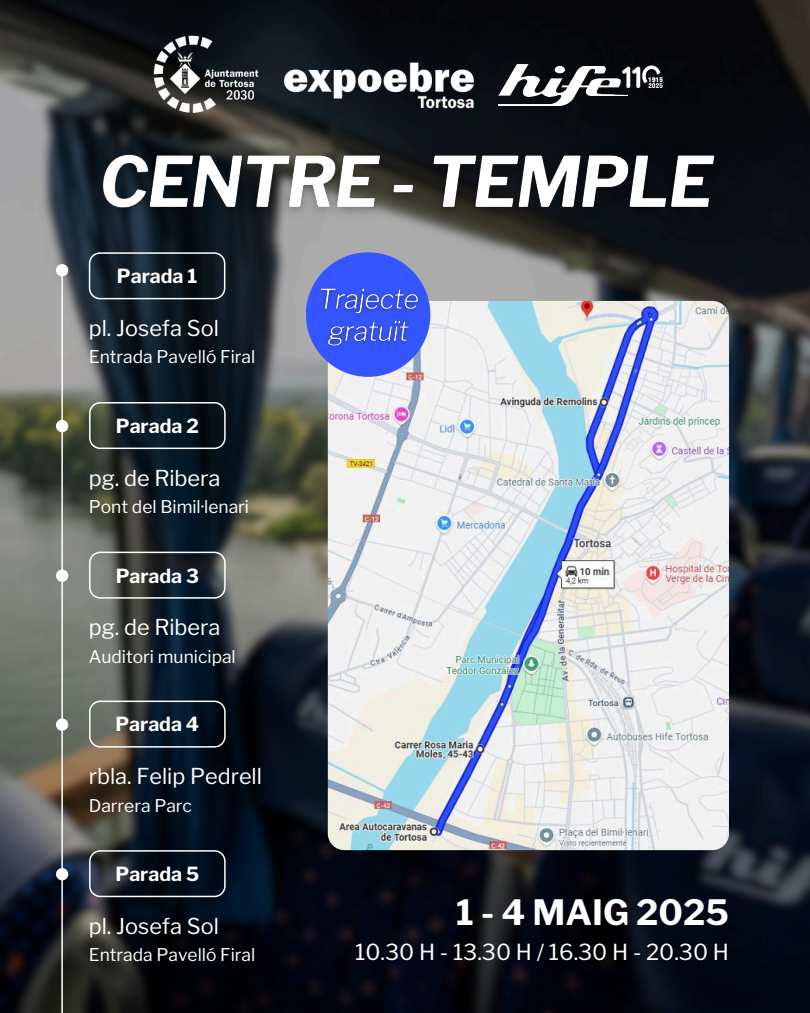
<style>
.page{position:relative;width:810px;height:1013px;background:#fff}
.page>*{position:absolute;margin:0;border:0;box-sizing:border-box;transform-origin:0 0}
.t1{font:700 34.7px "Libre Franklin";color:#fff}
.t2{font:22px "Libre Franklin";color:#fff}
.t3{font:21.7px "Libre Franklin";color:#fff}
.t4{font:700 19.3px "Libre Franklin";color:#fff}
.t5{font:17.4px "Libre Franklin";color:#fff}
</style>
<div class="page">
<img style="left:0;top:0;width:810px;height:1012px">
<hr style="left:61px;top:272px;width:2px;height:740px;background:#fff">
<div style="left:56px;top:264px;width:12px;height:12px;background:#fff;border-radius:50%"></div>
<svg style="left:89px;top:252px;width:136px;height:47px"></svg>
<div style="left:56px;top:420px;width:12px;height:12px;background:#fff;border-radius:50%"></div>
<svg style="left:89px;top:402px;width:137px;height:47px"></svg>
<div style="left:56px;top:569px;width:12px;height:13px;background:#fff;border-radius:50%"></div>
<svg style="left:89px;top:551px;width:137px;height:47px"></svg>
<div style="left:56px;top:718px;width:12px;height:12px;background:#fff;border-radius:50%"></div>
<svg style="left:89px;top:700px;width:137px;height:47px"></svg>
<div style="left:56px;top:868px;width:12px;height:12px;background:#fff;border-radius:50%"></div>
<svg style="left:89px;top:850px;width:137px;height:47px"></svg>
<img style="left:283px;top:49px;width:193px;height:72px">
<img style="left:146px;top:24px;width:120px;height:97px">
<img style="left:498px;top:65px;width:130px;height:41px">
<img style="left:622px;top:65px;width:42px;height:23px">
<img style="left:86px;top:140px;width:645px;height:87px">
<img style="left:328px;top:301px;width:401px;height:549px;border-radius:16px">
<div style="left:306px;top:252px;width:124px;height:125px;background:#3556ff;border-radius:50%"></div>
<img style="left:313px;top:282px;width:112px;height:72px">
<p class="t4" style="left:117px;top:264px;width:82px">Parada 1</p>
<p class="t3" style="left:89px;top:315px;width:132px">pl. Josefa Sol</p>
<p class="t5" style="left:89px;top:346px;width:168px">Entrada Pavelló Firal</p>
<p class="t4" style="left:116px;top:414px;width:84px">Parada 2</p>
<p class="t3" style="left:89px;top:465px;width:133px">pg. de Ribera</p>
<p class="t5" style="left:89px;top:496px;width:162px">Pont del Bimil·lenari</p>
<p class="t4" style="left:116px;top:564px;width:85px">Parada 3</p>
<p class="t3" style="left:89px;top:614px;width:133px">pg. de Ribera</p>
<p class="t5" style="left:89px;top:646px;width:148px">Auditori municipal</p>
<p class="t4" style="left:115px;top:713px;width:85px">Parada 4</p>
<p class="t3" style="left:89px;top:763px;width:175px">rbla. Felip Pedrell</p>
<p class="t5" style="left:89px;top:795px;width:105px">Darrera Parc</p>
<p class="t4" style="left:116px;top:862px;width:85px">Parada 5</p>
<p class="t3" style="left:89px;top:913px;width:132px">pl. Josefa Sol</p>
<p class="t5" style="left:89px;top:944px;width:168px">Entrada Pavelló Firal</p>
<h1 class="t1" style="left:456px;top:891px;width:274px">1 - 4 MAIG 2025</h1>
<p class="t2" style="left:355px;top:939px;width:375px">10.30 H - 13.30 H / 16.30 H - 20.30 H</p>
</div>
